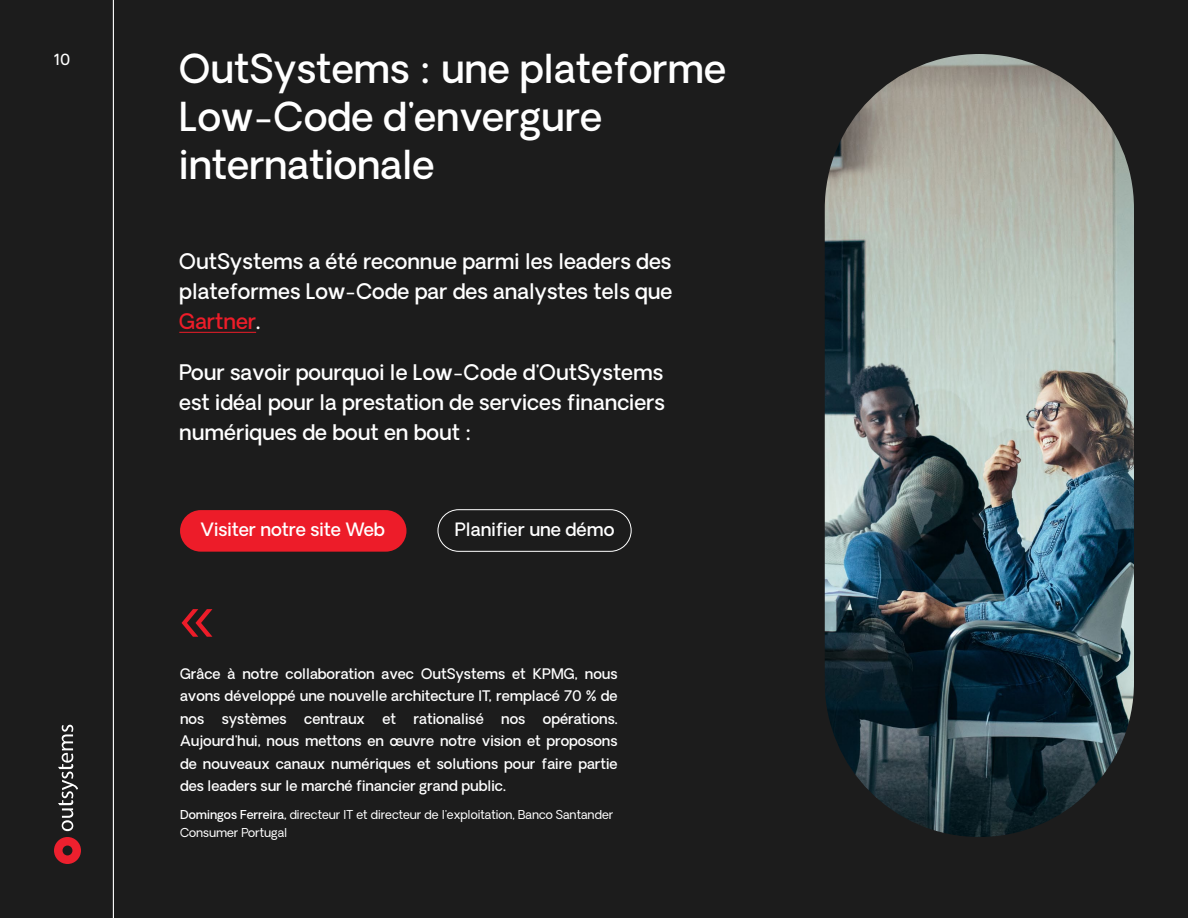
<style>
.page{position:relative;width:1188px;height:918px;background:#1c1c1c}
.page>*{position:absolute;margin:0;border:0;box-sizing:border-box;transform-origin:0 0}
.t1{font:75px "Oakes Grotesk";color:#ed1c29}
.t2{font:500 39px/48px "Oakes Grotesk";color:#fff}
.t3{font:500 21px/30px "Oakes Grotesk";color:#fff;text-align:justify}
.t4{font:500 18px "Oakes Grotesk";color:#fff}
.t5{font:500 15px "Oakes Grotesk";color:#fff}
.t6{font:500 14.25px/22.5px "Oakes Grotesk";color:#fff;text-align:justify}
.t7{font:12px/18px "Oakes Grotesk";color:#fff}
.s1{color:#ed1c29}
.s2{font-weight:500}
</style>
<div class="page">
<hr style="left:113px;top:0;width:1px;height:918px;background:#fff">
<img style="left:825px;top:54px;width:309px;height:783px;border-radius:155px">
<div style="left:180px;top:510px;width:226px;height:42px;background:#ed1c29;border-radius:21px"></div>
<div style="left:437px;top:509px;width:195px;height:43px;border:1px solid #fff;border-radius:21px"></div>
<svg style="left:58px;top:725px;width:20px;height:106px"></svg>
<svg style="left:54px;top:837px;width:27px;height:27px"></svg>
<hr style="left:179px;top:332px;width:77px;height:1px;background:#ed1c29">
<p class="t5" style="left:54px;top:50px;width:18px">10</p>
<p class="t2" style="left:179px;top:46px;width:548px">OutSystems : une plateforme<br>Low-Code d'envergure internationale</p>
<p class="t3" style="left:179px;top:247px;width:494px">OutSystems a été reconnue parmi les leaders des plateformes Low-Code par des analystes tels que <span class="s1">Gartner</span>.</p>
<p class="t3" style="left:179px;top:357px;width:487px">Pour savoir pourquoi le Low-Code d'OutSystems est idéal pour la prestation de services financiers numériques de bout en bout :</p>
<p class="t4" style="left:201px;top:518px;width:185px">Visiter notre site Web</p>
<p class="t4" style="left:455px;top:518px;width:161px">Planifier une démo</p>
<p class="t1" style="left:173px;top:569px;width:49px">«</p>
<p class="t6" style="left:180px;top:663px;width:439px">Grâce à notre collaboration avec OutSystems et KPMG, nous avons développé une nouvelle architecture IT, remplacé 70 % de nos systèmes centraux et rationalisé nos opérations.<br>Aujourd'hui, nous mettons en œuvre notre vision et proposons de nouveaux canaux numériques et solutions pour faire partie des leaders sur le marché financier grand public.</p>
<p class="t7" style="left:180px;top:806px;width:435px"><span class="s2">Domingos Ferreira,</span> directeur IT et directeur de l'exploitation, Banco Santander<br>Consumer Portugal</p>
</div>
